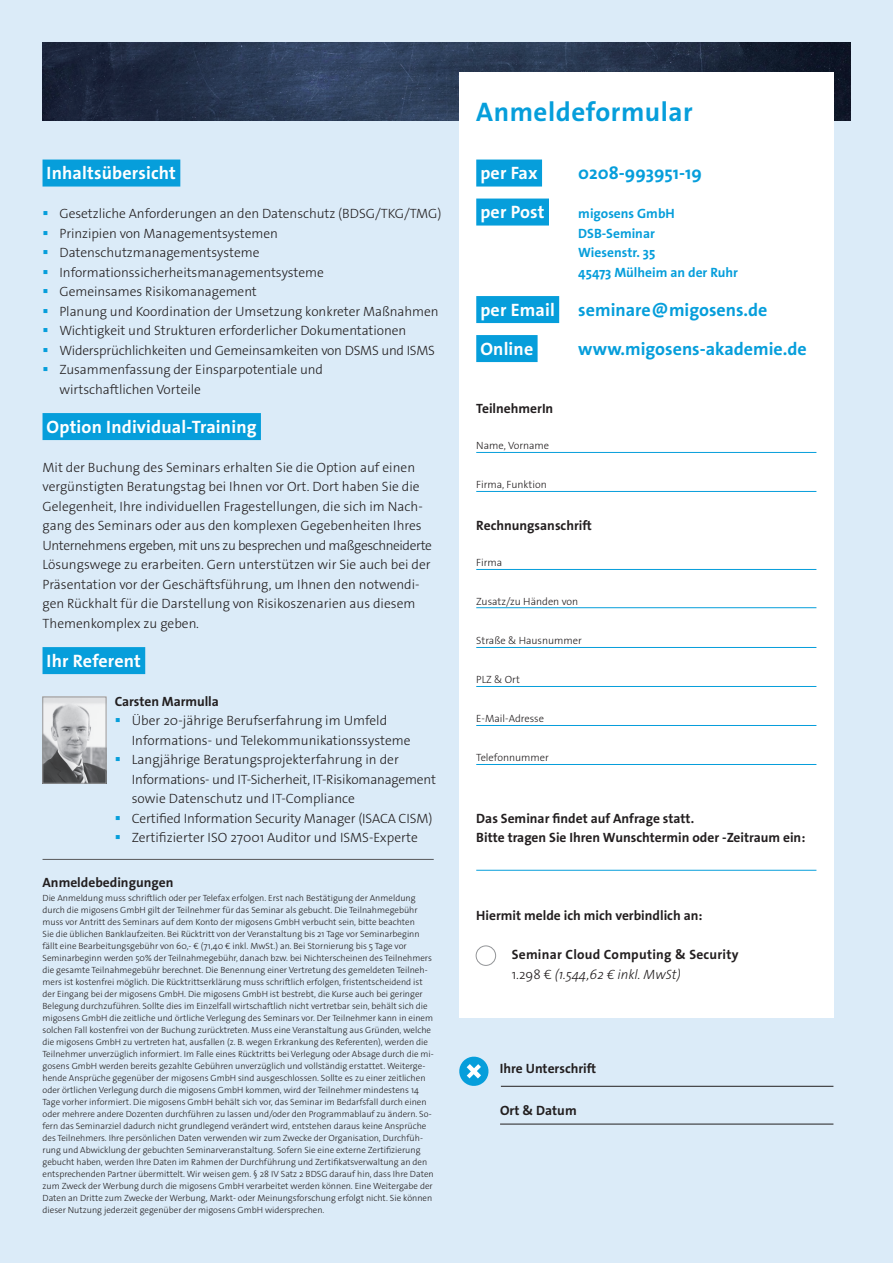
<style>
.page{position:relative;width:893px;height:1263px;background:#dbebf8}
.page>*{position:absolute;margin:0;border:0;box-sizing:border-box;transform-origin:0 0}
.t1{font:700 27px "The Sans Os F";letter-spacing:.02em;color:#069edb}
.t2{font:700 18px "The Sans Os F";letter-spacing:.01em;color:#fff}
.t3{font:700 18px "The Sans Os F";color:#069edb}
.t4{font:300 13.5px/19.5px "The Sans Os F";letter-spacing:-.005em;color:#231f20}
.t5{font:700 13.5px/19.5px "The Sans Os F";color:#231f20}
.t6{font:700 13.5px/19.5px "The Sans Os F";color:#069edb}
.t7{font:700 13.5px/19.5px "The Sans Os F";letter-spacing:.02em;color:#231f20}
.t8{font:300 10.5px "The Sans Os F";color:#231f20}
.t9{font:300 9px/12px "The Sans Os F";color:#231f20}
.s1{color:#069edb}
.s2{font-weight:300}
.s3{font-weight:300;font-style:italic}
</style>
<div class="page">
<img style="left:43px;top:43px;width:807px;height:78px">
<div style="left:459px;top:72px;width:374px;height:946px;background:#fff"></div>
<hr style="left:500px;top:1124px;width:333px;height:1px;background:#231f20">
<svg style="left:459px;top:1056px;width:30px;height:30px"></svg>
<hr style="left:501px;top:1086px;width:332px;height:1px;background:#231f20">
<div style="left:476px;top:160px;width:66px;height:27px;background:#069edb"></div>
<div style="left:476px;top:199px;width:73px;height:27px;background:#069edb"></div>
<div style="left:476px;top:296px;width:83px;height:27px;background:#069edb"></div>
<div style="left:476px;top:335px;width:62px;height:27px;background:#069edb"></div>
<div style="left:43px;top:647px;width:102px;height:27px;background:#069edb"></div>
<img style="left:45px;top:699px;width:59px;height:82px">
<div style="left:43px;top:697px;width:63px;height:86px;border:1px solid #939598"></div>
<hr style="left:43px;top:859px;width:391px;height:1px;background:#57585a">
<hr style="left:476px;top:452px;width:340px;height:1px;background:#069edb">
<hr style="left:476px;top:491px;width:340px;height:1px;background:#069edb">
<hr style="left:476px;top:870px;width:340px;height:1px;background:#069edb">
<div style="left:476px;top:945px;width:20px;height:21px;border:1px solid #939598;border-radius:50%"></div>
<hr style="left:476px;top:569px;width:340px;height:1px;background:#069edb">
<hr style="left:476px;top:607px;width:340px;height:1px;background:#069edb">
<hr style="left:476px;top:647px;width:340px;height:1px;background:#069edb">
<hr style="left:476px;top:686px;width:340px;height:1px;background:#069edb">
<hr style="left:476px;top:725px;width:340px;height:1px;background:#069edb">
<hr style="left:476px;top:764px;width:340px;height:1px;background:#069edb">
<div style="left:43px;top:413px;width:218px;height:27px;background:#069edb"></div>
<div style="left:43px;top:160px;width:137px;height:27px;background:#069edb"></div>
<h2 class="t2" style="left:47px;top:161px;width:131px">Inhaltsübersicht</h2>
<h3 class="t4" style="left:43px;top:204px;width:400px"><span class="s1">▪</span> Gesetzliche Anforderungen an den Datenschutz (BDSG/TKG/TMG)</h3>
<h3 class="t4" style="left:43px;top:223px;width:237px"><span class="s1">▪</span> Prinzipien von Managementsystemen</h3>
<h3 class="t4" style="left:43px;top:243px;width:218px"><span class="s1">▪</span> Datenschutzmanagementsysteme</h3>
<h3 class="t4" style="left:43px;top:262px;width:283px"><span class="s1">▪</span> Informationssicherheitsmanagementsysteme</h3>
<h3 class="t4" style="left:43px;top:282px;width:216px"><span class="s1">▪</span> Gemeinsames Risikomanagement</h3>
<h3 class="t4" style="left:43px;top:301px;width:398px"><span class="s1">▪</span> Planung und Koordination der Umsetzung konkreter Maßnahmen</h3>
<h3 class="t4" style="left:43px;top:321px;width:365px"><span class="s1">▪</span> Wichtigkeit und Strukturen erforderlicher Dokumentationen</h3>
<h3 class="t4" style="left:43px;top:340px;width:394px"><span class="s1">▪</span> Widersprüchlichkeiten und Gemeinsamkeiten von DSMS und ISMS</h3>
<h3 class="t4" style="left:60px;top:360px;width:265px;text-indent:-17px"><span class="s1">▪</span> Zusammenfassung der Einsparpotentiale und wirtschaftlichen Vorteile</h3>
<h2 class="t2" style="left:47px;top:415px;width:212px">Option Individual-Training</h2>
<p class="t4" style="left:43px;top:457px;width:391px">Mit der Buchung des Seminars erhalten Sie die Option auf einen vergünstigten Beratungstag bei Ihnen vor Ort. Dort haben Sie die Gelegenheit, Ihre individuellen Fragestellungen, die sich im Nach&shy;gang des Seminars oder aus den komplexen Gegebenheiten Ihres Unternehmens ergeben, mit uns zu besprechen und maßgeschneiderte Lösungswege zu erarbeiten. Gern unterstützen wir Sie auch bei der Präsentation vor der Geschäftsführung, um Ihnen den notwendi&shy;gen Rückhalt für die Darstellung von Risikoszenarien aus diesem Themenkomplex zu geben.</p>
<h2 class="t2" style="left:47px;top:649px;width:96px">Ihr Referent</h2>
<h3 class="t5" style="left:115px;top:691px;width:106px">Carsten Marmulla</h3>
<h3 class="t4" style="left:132px;top:711px;width:280px;text-indent:-17px"><span class="s1">▪</span> Über 20-jährige Berufserfahrung im Umfeld<br>Informations- und Telekommunikationssysteme</h3>
<h3 class="t4" style="left:132px;top:750px;width:306px;text-indent:-17px"><span class="s1">▪</span> Langjährige Beratungsprojekterfahrung in der<br>Informations- und IT-Sicherheit, IT-Risikomanagement sowie Datenschutz und IT-Compliance</h3>
<h3 class="t4" style="left:115px;top:808px;width:319px"><span class="s1">▪</span> Certified Information Security Manager (ISACA CISM)</h3>
<h3 class="t4" style="left:115px;top:828px;width:305px"><span class="s1">▪</span> Zertifizierter ISO 27001 Auditor und ISMS-Experte</h3>
<h3 class="t5" style="left:43px;top:873px;width:132px">Anmeldebedingungen</h3>
<p class="t9" style="left:43px;top:892px;width:393px">Die Anmeldung muss schriftlich oder per Telefax erfolgen. Erst nach Bestätigung der Anmeldung durch die migosens GmbH gilt der Teilnehmer für das Seminar als gebucht. Die Teilnahmegebühr muss vor Antritt des Seminars auf dem Konto der migosens GmbH verbucht sein, bitte beachten<br>Sie die üblichen Banklaufzeiten. Bei Rücktritt von der Veranstaltung bis 21 Tage vor Seminarbeginn fällt eine Bearbeitungsgebühr von 60,- € (71,40 € inkl. MwSt.) an. Bei Stornierung bis 5 Tage vor Seminarbeginn werden 50% der Teilnahmegebühr, danach bzw. bei Nichterscheinen des Teilnehmers die gesamte Teilnahmegebühr berechnet. Die Benennung einer Vertretung des gemeldeten Teilneh&shy;mers ist kostenfrei möglich. Die Rücktrittserklärung muss schriftlich erfolgen, fristentscheidend ist der Eingang bei der migosens GmbH. Die migosens GmbH ist bestrebt, die Kurse auch bei geringer Belegung durchzuführen. Sollte dies im Einzelfall wirtschaftlich nicht vertretbar sein, behält sich die migosens GmbH die zeitliche und örtliche Verlegung des Seminars vor. Der Teilnehmer kann in einem solchen Fall kostenfrei von der Buchung zurücktreten. Muss eine Veranstaltung aus Gründen, welche die migosens GmbH zu vertreten hat, ausfallen (z. B. wegen Erkrankung des Referenten), werden die Teilnehmer unverzüglich informiert. Im Falle eines Rücktritts bei Verlegung oder Absage durch die mi&shy;gosens GmbH werden bereits gezahlte Gebühren unverzüglich und vollständig erstattet. Weiterge&shy;hende Ansprüche gegenüber der migosens GmbH sind ausgeschlossen. Sollte es zu einer zeitlichen oder örtlichen Verlegung durch die migosens GmbH kommen, wird der Teilnehmer mindestens 14<br>Tage vorher informiert. Die migosens GmbH behält sich vor, das Seminar im Bedarfsfall durch einen oder mehrere andere Dozenten durchführen zu lassen und/oder den Programmablauf zu ändern. So&shy;fern das Seminarziel dadurch nicht grundlegend verändert wird, entstehen daraus keine Ansprüche des Teilnehmers. Ihre persönlichen Daten verwenden wir zum Zwecke der Organisation, Durchfüh&shy;rung und Abwicklung der gebuchten Seminarveranstaltung. Sofern Sie eine externe Zertifizierung gebucht haben, werden Ihre Daten im Rahmen der Durchführung und Zertifikatsverwaltung an den entsprechenden Partner übermittelt. Wir weisen gem. § 28 IV Satz 2 BDSG darauf hin, dass Ihre Daten zum Zweck der Werbung durch die migosens GmbH verarbeitet werden können. Eine Weitergabe der Daten an Dritte zum Zwecke der Werbung, Markt- oder Meinungsforschung erfolgt nicht. Sie können dieser Nutzung jederzeit gegenüber der migosens GmbH widersprechen.</p>
<h1 class="t1" style="left:476px;top:94px;width:218px">Anmeldeformular</h1>
<h2 class="t2" style="left:480px;top:161px;width:59px">per Fax</h2>
<h2 class="t3" style="left:578px;top:161px;width:125px">0208-993951-19</h2>
<h2 class="t2" style="left:480px;top:200px;width:66px">per Post</h2>
<h3 class="t6" style="left:578px;top:204px;width:161px">migosens GmbH<br>DSB-Seminar<br>Wiesenstr. 35<br>45473 Mülheim an der Ruhr</h3>
<h2 class="t2" style="left:480px;top:298px;width:76px">per Email</h2>
<h2 class="t3" style="left:578px;top:298px;width:191px">seminare@migosens.de</h2>
<h2 class="t2" style="left:480px;top:337px;width:54px">Online</h2>
<h2 class="t3" style="left:578px;top:337px;width:230px">www.migosens-akademie.de</h2>
<h3 class="t5" style="left:476px;top:399px;width:79px">TeilnehmerIn</h3>
<p class="t8" style="left:476px;top:439px;width:74px">Name, Vorname</p>
<p class="t8" style="left:476px;top:478px;width:72px">Firma, Funktion</p>
<h3 class="t5" style="left:476px;top:516px;width:117px">Rechnungsanschrift</h3>
<p class="t8" style="left:476px;top:556px;width:27px">Firma</p>
<p class="t8" style="left:476px;top:595px;width:103px">Zusatz/zu Händen von</p>
<p class="t8" style="left:476px;top:634px;width:107px">Straße &amp; Hausnummer</p>
<p class="t8" style="left:476px;top:673px;width:45px">PLZ &amp; Ort</p>
<p class="t8" style="left:476px;top:712px;width:69px">E-Mail-Adresse</p>
<p class="t8" style="left:476px;top:751px;width:74px">Telefonnummer</p>
<h3 class="t5" style="left:476px;top:808px;width:331px">Das Seminar findet auf Anfrage statt.<br>Bitte tragen Sie Ihren Wunschtermin oder -Zeitraum ein:</h3>
<h3 class="t5" style="left:476px;top:906px;width:228px">Hiermit melde ich mich verbindlich an:</h3>
<h3 class="t7" style="left:512px;top:945px;width:228px">Seminar Cloud Computing &amp; Security<br><span class="s2">1.298 €</span> <span class="s3">(1.544,62 € inkl. MwSt)</span></h3>
<h3 class="t5" style="left:500px;top:1059px;width:98px">Ihre Unterschrift</h3>
<h3 class="t5" style="left:500px;top:1101px;width:78px">Ort &amp; Datum</h3>
</div>
